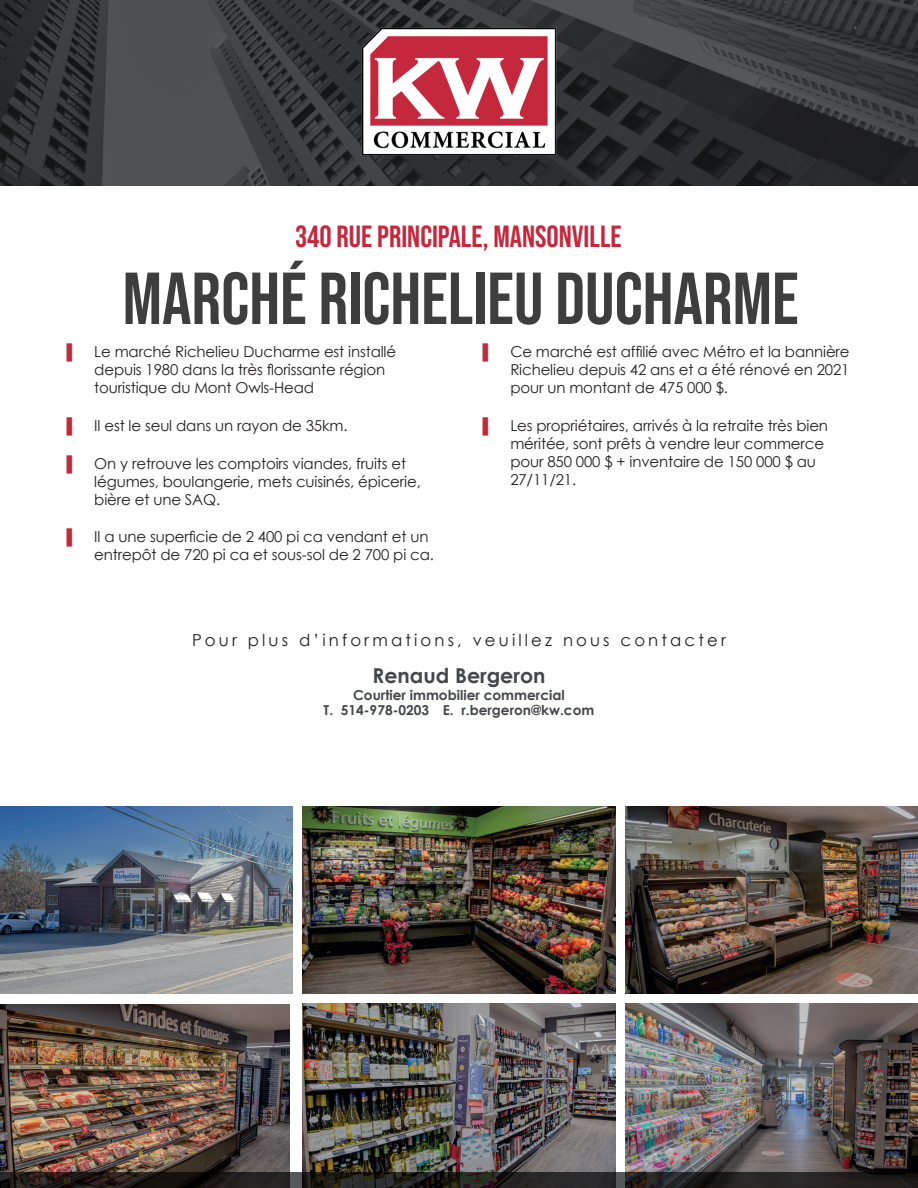
<style>
.page{position:relative;width:918px;height:1188px;background:#fff}
.page>*{position:absolute;margin:0;border:0;box-sizing:border-box;transform-origin:0 0}
.t1{font:73.5px "Bebas Neue";color:#3e3e3f}
.t2{font:30.6px "Bebas Neue";color:#c5283d}
.t3{font:700 20.55px "Century Gothic";color:#44484c}
.t4{font:16.5px "Century Gothic";letter-spacing:.19em;color:#231f20}
.t5{font:15px/18px "Century Gothic";letter-spacing:-.01em;color:#231f20}
.t6{font:700 13.8px "Century Gothic";color:#44484c}
.t7{font:700 13.65px "Century Gothic";color:#44484c}
.s1{color:#c5283d}
</style>
<div class="page">
<img style="left:303px;top:806px;width:312px;height:187px">
<img style="left:303px;top:1004px;width:312px;height:168px">
<img style="left:626px;top:1004px;width:292px;height:168px">
<img style="left:0;top:1005px;width:289px;height:167px">
<img style="left:0;top:806px;width:292px;height:187px">
<img style="left:626px;top:806px;width:292px;height:187px">
<svg style="left:0;top:0;width:918px;height:186px;background:#38393b"></svg>
<svg style="left:0;top:1172px;width:918px;height:16px;background:#221f1d"></svg>
<img style="left:311px;top:12px;width:296px;height:166px">
<h2 class="t2" style="left:295px;top:219px;width:328px">340 RUE PRINCIPALE, MANSONVILLE</h2>
<h1 class="t1" style="left:123px;top:257px;width:678px">MARCHÉ RICHELIEU DUCHARME</h1>
<p class="t5" style="left:94px;top:342px;width:303px;text-indent:-28px"><span class="s1">▌</span> Le marché Richelieu Ducharme est installé depuis 1980 dans la très florissante région touristique du Mont Owls-Head</p>
<p class="t5" style="left:67px;top:416px;width:282px"><span class="s1">▌</span> Il est le seul dans un rayon de 35km.</p>
<p class="t5" style="left:94px;top:454px;width:328px;text-indent:-28px"><span class="s1">▌</span> On y retrouve les comptoirs viandes, fruits et légumes, boulangerie, mets cuisinés, épicerie, bière et une SAQ.</p>
<p class="t5" style="left:94px;top:528px;width:341px;text-indent:-28px"><span class="s1">▌</span> Il a une superficie de 2 400 pi ca vendant et un entrepôt de 720 pi ca et sous-sol de 2 700 pi ca.</p>
<p class="t5" style="left:510px;top:342px;width:341px;text-align:justify;text-indent:-28px"><span class="s1">▌</span> Ce marché est affilié avec Métro et la bannière Richelieu depuis 42 ans et a été rénové en 2021 pour un montant de 475 000 $.</p>
<p class="t5" style="left:510px;top:416px;width:319px;text-indent:-28px"><span class="s1">▌</span> Les propriétaires, arrivés à la retraite très bien méritée, sont prêts à vendre leur commerce pour 850 000 $ + inventaire de 150 000 $ au 27/11/21.</p>
<p class="t4" style="left:192px;top:629px;width:536px">Pour plus d’informations, veuillez nous contacter</p>
<h3 class="t3" style="left:372px;top:660px;width:175px">Renaud Bergeron</h3>
<p class="t6" style="left:353px;top:684px;width:213px">Courtier immobilier commercial</p>
<p class="t7" style="left:324px;top:700px;width:272px">T. 514-978-0203 E. r.bergeron@kw.com</p>
</div>
